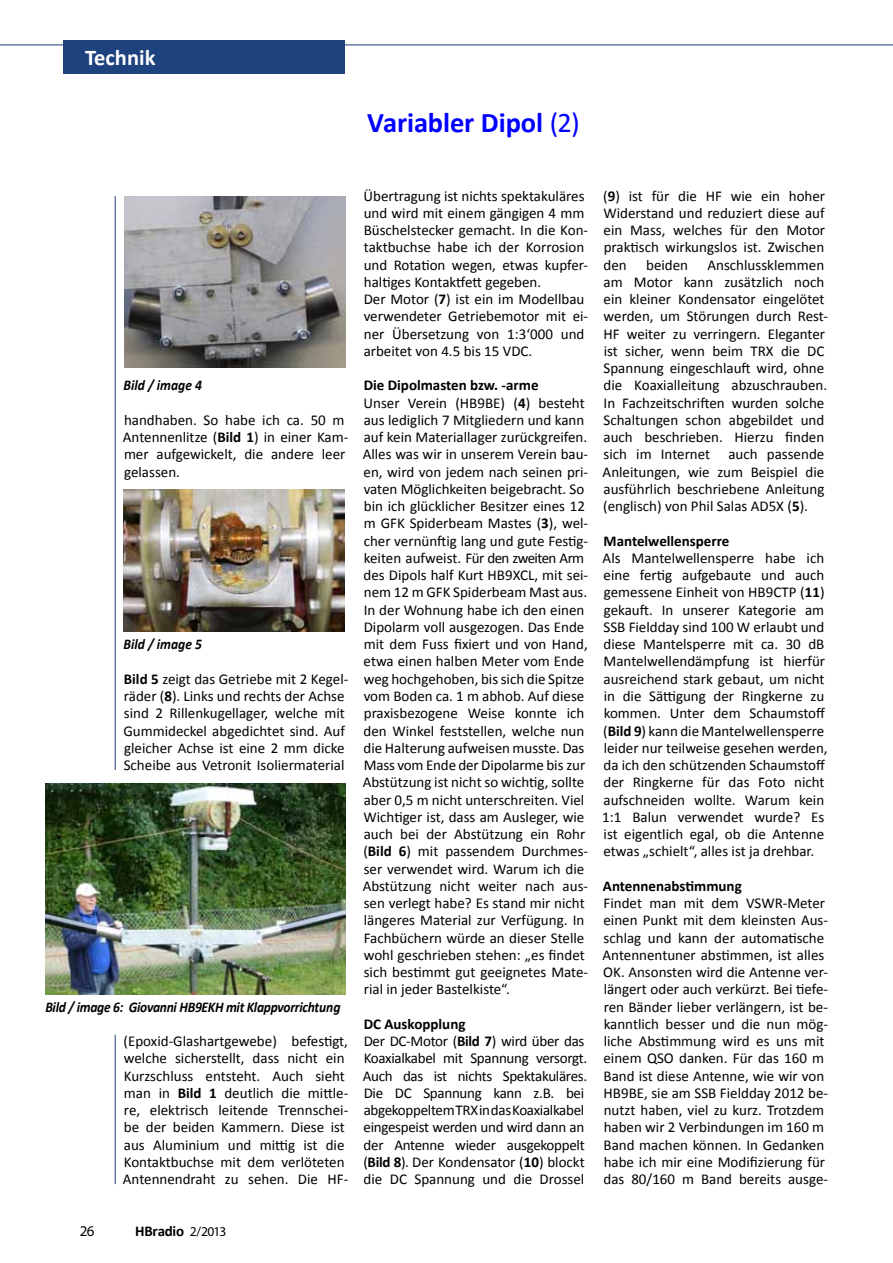
<style>
.page{position:relative;width:893px;height:1263px;background:#fff}
.page>*{position:absolute;margin:0;border:0;box-sizing:border-box;transform-origin:0 0}
.t1{font:700 28.5px "Calibri";letter-spacing:-.005em;color:#00f}
.t2{font:700 22.5px "Calibri";color:#fff}
.t3{font:15px/17.2px "Calibri";color:#000}
.t4{font:15px/17.2px "Calibri";letter-spacing:-.02em;color:#000}
.t5{font:700 15px "Calibri";color:#000}
.t6{font:15px "Myriad Pro";color:#000}
.t7{font:italic 700 14.85px "Calibri";letter-spacing:-.02em;color:#000;scale:.91 1}
.t8{font:italic 700 14.85px "Calibri";color:#000;scale:.91 1}
.s1{font-weight:400}
.s2{font-weight:700}
.s3{font-family:"Myriad Pro";font-weight:400;font-size:13.5px}
</style>
<div class="page">
<hr style="left:0;top:45px;width:893px;height:1px;background:#1d427e">
<div style="left:63px;top:40px;width:282px;height:33px;background:#1d427e"></div>
<hr style="left:115px;top:196px;width:1px;height:574px;background:#1d427e">
<img style="left:124px;top:196px;width:221px;height:171px">
<img style="left:123px;top:490px;width:221px;height:142px">
<img style="left:45px;top:784px;width:300px;height:210px">
<hr style="left:115px;top:1035px;width:1px;height:149px;background:#1d427e">
<h2 class="t2" style="left:85px;top:43px;width:72px">Technik</h2>
<h1 class="t1" style="left:367px;top:104px;width:214px">Variabler Dipol <span class="s1">(2)</span></h1>
<p class="t8" style="left:124px;top:376px;width:87px">Bild / image 4</p>
<p class="t3" style="left:123px;top:411px;width:227px">handhaben. So habe ich ca. 50 m<br>Antennenlitze (<span class="s2">Bild 1</span>) in einer Kam&shy;mer aufgewickelt, die andere leer gelassen.</p>
<p class="t8" style="left:124px;top:635px;width:87px">Bild / image 5</p>
<p class="t3" style="left:123px;top:670px;width:226px"><span class="s2">Bild 5</span> zeigt das Getriebe mit 2 Kegel&shy;räder (<span class="s2">8</span>). Links und rechts der Achse sind 2 Rillenkugellager, welche mit Gummideckel abgedichtet sind. Auf gleicher Achse ist eine 2 mm dicke Scheibe aus Vetronit Isoliermaterial</p>
<p class="t7" style="left:45px;top:997px;width:326px">Bild / image 6: Giovanni HB9EKH mit Klappvorrichtung</p>
<p class="t3" style="left:123px;top:1032px;width:227px">(Epoxid-Glashartgewebe) befestigt, welche sicherstellt, dass nicht ein Kurzschluss entsteht. Auch sieht man in <span class="s2">Bild 1</span> deutlich die mittle&shy;re, elektrisch leitende Trennschei&shy;be der beiden Kammern. Diese ist aus Aluminium und mittig ist die Kontaktbuchse mit dem verlöteten Antennendraht zu sehen. Die HF-</p>
<p class="t3" style="left:363px;top:187px;width:226px">Übertragung ist nichts spektakuläres und wird mit einem gängigen 4 mm Büschelstecker gemacht. In die Kon&shy;taktbuchse habe ich der Korrosion und Rotation wegen, etwas kupfer&shy;haltiges Kontaktfett gegeben.<br>Der Motor (<span class="s2">7</span>) ist ein im Modellbau verwendeter Getriebemotor mit ei&shy;ner Übersetzung von 1:3‘000 und arbeitet von 4.5 bis 15 VDC.</p>
<p class="t3" style="left:363px;top:377px;width:227px"><span class="s2">Die Dipolmasten bzw. -arme<br></span>Unser Verein (HB9BE) (<span class="s2">4</span>) besteht aus lediglich 7 Mitgliedern und kann auf kein Materiallager zurückgreifen.<br>Alles was wir in unserem Verein bau&shy;en, wird von jedem nach seinen pri&shy;vaten Möglichkeiten beigebracht. So bin ich glücklicher Besitzer eines 12 m GFK Spiderbeam Mastes (<span class="s2">3</span>), wel&shy;cher vernünftig lang und gute Festig&shy;keiten aufweist. Für den zweiten Arm des Dipols half Kurt HB9XCL, mit sei&shy;nem 12 m GFK Spiderbeam Mast aus.<br>In der Wohnung habe ich den einen Dipolarm voll ausgezogen. Das Ende mit dem Fuss fixiert und von Hand, etwa einen halben Meter vom Ende weg hochgehoben, bis sich die Spitze vom Boden ca. 1 m abhob. Auf diese praxisbezogene Weise konnte ich den Winkel feststellen, welche nun die Halterung aufweisen musste. Das Mass vom Ende der Dipolarme bis zur Abstützung ist nicht so wichtig, sollte aber 0,5 m nicht unterschreiten. Viel Wichtiger ist, dass am Ausleger, wie auch bei der Abstützung ein Rohr (<span class="s2">Bild 6</span>) mit passendem Durchmes&shy;ser verwendet wird. Warum ich die Abstützung nicht weiter nach aus&shy;sen verlegt habe? Es stand mir nicht längeres Material zur Verfügung. In Fachbüchern würde an dieser Stelle wohl geschrieben stehen: „es findet sich bestimmt gut geeignetes Mate&shy;rial in jeder Bastelkiste“.</p>
<p class="t4" style="left:363px;top:1015px;width:226px"><span class="s2">DC Auskopplung<br></span>Der DC-Motor (<span class="s2">Bild 7</span>) wird über das<br>Koaxialkabel mit Spannung versorgt.<br>Auch das ist nichts Spektakuläres.<br>Die DC Spannung kann z.B. bei abgekoppeltem TRX in das Koaxialkabel eingespeist werden und wird dann an der Antenne wieder ausgekoppelt (<span class="s2">Bild 8</span>). Der Kondensator (<span class="s2">10</span>) blockt die DC Spannung und die Drossel</p>
<p class="t3" style="left:603px;top:187px;width:223px;text-align:justify">(<span class="s2">9</span>) ist für die HF wie ein hoher Widerstand und reduziert diese auf ein Mass, welches für den Motor praktisch wirkungslos ist. Zwischen den</p>
<p class="t3" style="left:603px;top:256px;width:227px;text-indent:105px">Anschlussklemmen am Motor kann zusätzlich noch ein kleiner Kondensator eingelötet werden, um Störungen durch Rest-HF weiter zu verringern. Eleganter ist sicher, wenn beim TRX die DC Spannung eingeschlauft wird, ohne die Koaxialleitung abzuschrauben.<br>In Fachzeitschriften wurden solche Schaltungen schon abgebildet und auch beschrieben. Hierzu finden sich im Internet auch passende Anleitungen, wie zum Beispiel die ausführlich beschriebene Anleitung (englisch) von Phil Salas AD5X (<span class="s2">5</span>).</p>
<p class="t5" style="left:604px;top:531px;width:127px">Mantelwellensperre</p>
<p class="t3" style="left:602px;top:549px;width:227px">Als Mantelwellensperre habe ich eine fertig aufgebaute und auch gemessene Einheit von HB9CTP (<span class="s2">11</span>) gekauft. In unserer Kategorie am SSB Fieldday sind 100 W erlaubt und diese Mantelsperre mit ca. 30 dB Mantelwellendämpfung ist hierfür ausreichend stark gebaut, um nicht in die Sättigung der Ringkerne zu kommen. Unter dem Schaumstoff (<span class="s2">Bild 9</span>) kann die Mantelwellensperre leider nur teilweise gesehen werden, da ich den schützenden Schaumstoff der Ringkerne für das Foto nicht aufschneiden wollte. Warum kein 1:1 Balun verwendet wurde? Es ist eigentlich egal, ob die Antenne etwas „schielt“, alles ist ja drehbar.</p>
<p class="t5" style="left:603px;top:876px;width:140px">Antennenabstimmung</p>
<p class="t3" style="left:603px;top:894px;width:227px">Findet man mit dem VSWR-Meter einen Punkt mit dem kleinsten Aus&shy;schlag und kann der automatische Antennentuner abstimmen, ist alles OK. Ansonsten wird die Antenne ver&shy;längert oder auch verkürzt. Bei tiefe&shy;ren Bänder lieber verlängern, ist be&shy;kanntlich besser und die nun mög&shy;liche Abstimmung wird es uns mit einem QSO danken. Für das 160 m Band ist diese Antenne, wie wir von HB9BE, sie am SSB Fieldday 2012 be&shy;nutzt haben, viel zu kurz. Trotzdem haben wir 2 Verbindungen im 160 m Band machen können. In Gedanken habe ich mir eine Modifizierung für das 80/160 m Band bereits ausge-</p>
<p class="t3" style="left:646px;top:256px;width:43px">beiden</p>
<p class="t6" style="left:80px;top:1221px;width:16px">26</p>
<p class="t5" style="left:135px;top:1221px;width:93px">HBradio <span class="s3">2/2013</span></p>
</div>
